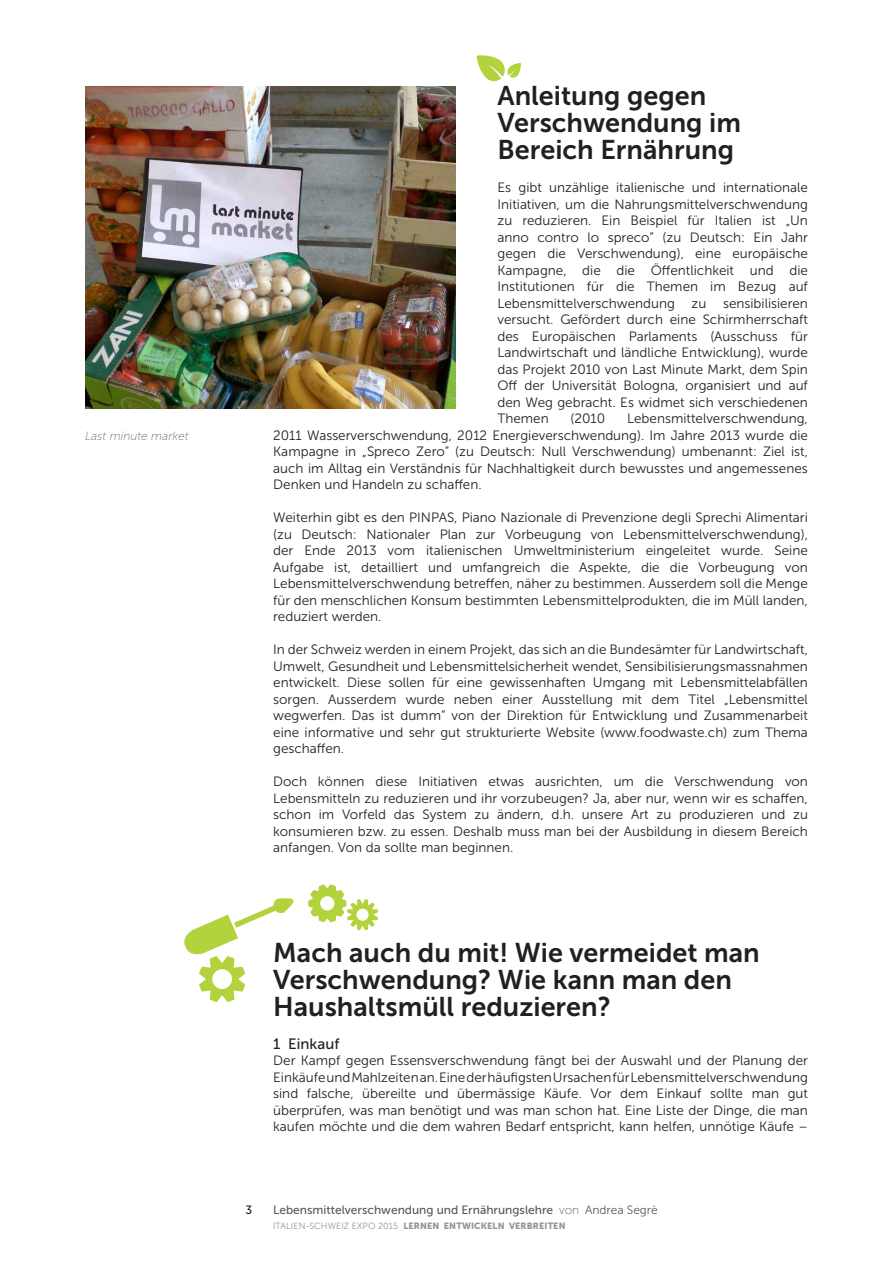
<style>
.page{position:relative;width:893px;height:1263px;background:#fff}
.page>*{position:absolute;margin:0;border:0;box-sizing:border-box;transform-origin:0 0}
.t1{font:27px/27px "Museo Sans 700";color:#231f20}
.t2{font:15px "Museo Sans 500";color:#231f20}
.t3{font:13.5px/16.5px "Museo Sans 300";color:#231f20;text-align:justify}
.t4{font:12px "Museo Sans 500";color:#58595b}
.t5{font:italic 12px "Museo Sans 100";color:#6d6e71}
.t6{font:12px "Museo Sans 500";color:#231f20}
.t7{font:9px "Museo Sans 900";letter-spacing:.01em;color:#939598}
.s1{font-family:"Museo Sans 100"}
.s2{font-family:"Museo Sans 300"}
</style>
<div class="page">
<svg style="left:308px;top:884px;width:70px;height:46px"></svg>
<svg style="left:184px;top:898px;width:110px;height:104px"></svg>
<img style="left:85px;top:87px;width:370px;height:322px">
<svg style="left:476px;top:55px;width:45px;height:27px"></svg>
<p class="t5" style="left:85px;top:430px;width:105px">Last minute market</p>
<h1 class="t1" style="left:497px;top:82px;width:245px">Anleitung gegen<br>Verschwendung im<br>Bereich Ernährung</h1>
<p class="t3" style="left:497px;top:179px;width:312px">Es gibt unzählige italienische und internationale Initiativen, um die Nahrungsmittelverschwendung zu reduzieren. Ein Beispiel für Italien ist „Un anno contro lo spreco” (zu Deutsch: Ein Jahr gegen die Verschwendung), eine europäische Kampagne, die die Öffentlichkeit und die Institutionen für die Themen im Bezug auf Lebensmittelverschwendung zu sensibilisieren versucht. Gefördert durch eine Schirmherrschaft des Europäischen Parlaments (Ausschuss für Landwirtschaft und ländliche Entwicklung), wurde das Projekt 2010 von Last Minute Markt, dem Spin Off der Universität Bologna, organisiert und auf den Weg gebracht. Es widmet sich verschiedenen Themen</p>
<p class="t3" style="left:571px;top:410px;width:36px">(2010</p>
<p class="t3" style="left:273px;top:410px;width:536px;text-indent:354px">Lebensmittelverschwendung, 2011 Wasserverschwendung, 2012 Energieverschwendung). Im Jahre 2013 wurde die Kampagne in „Spreco Zero” (zu Deutsch: Null Verschwendung) umbenannt: Ziel ist, auch im Alltag ein Verständnis für Nachhaltigkeit durch bewusstes und angemessenes Denken und Handeln zu schaffen.</p>
<p class="t3" style="left:273px;top:509px;width:536px">Weiterhin gibt es den PINPAS, Piano Nazionale di Prevenzione degli Sprechi Alimentari (zu Deutsch: Nationaler Plan zur Vorbeugung von Lebensmittelverschwendung), der Ende 2013 vom italienischen Umweltministerium eingeleitet wurde. Seine Aufgabe ist, detailliert und umfangreich die Aspekte, die die Vorbeugung von Lebensmittelverschwendung betreffen, näher zu bestimmen. Ausserdem soll die Menge für den menschlichen Konsum bestimmten Lebensmittelprodukten, die im Müll landen, reduziert werden.</p>
<p class="t3" style="left:273px;top:641px;width:536px">In der Schweiz werden in einem Projekt, das sich an die Bundesämter für Landwirtschaft, Umwelt, Gesundheit und Lebensmittelsicherheit wendet, Sensibilisierungsmassnahmen entwickelt. Diese sollen für eine gewissenhaften Umgang mit Lebensmittelabfällen sorgen. Ausserdem wurde neben einer Ausstellung mit dem Titel „Lebensmittel wegwerfen. Das ist dumm” von der Direktion für Entwicklung und Zusammenarbeit eine informative und sehr gut strukturierte Website (www.foodwaste.ch) zum Thema geschaffen.</p>
<p class="t3" style="left:273px;top:773px;width:536px">Doch können diese Initiativen etwas ausrichten, um die Verschwendung von Lebensmitteln zu reduzieren und ihr vorzubeugen? Ja, aber nur, wenn wir es schaffen, schon im Vorfeld das System zu ändern, d.h. unsere Art zu produzieren und zu konsumieren bzw. zu essen. Deshalb muss man bei der Ausbildung in diesem Bereich anfangen. Von da sollte man beginnen.</p>
<h1 class="t1" style="left:273px;top:939px;width:488px">Mach auch du mit! Wie vermeidet man<br>Verschwendung? Wie kann man den<br>Haushaltsmüll reduzieren?</h1>
<p class="t2" style="left:273px;top:1035px;width:68px">1 Einkauf</p>
<p class="t3" style="left:273px;top:1052px;width:536px">Der Kampf gegen Essensverschwendung fängt bei der Auswahl und der Planung der Einkäufe und Mahlzeiten an. Eine der häufigsten Ursachen für Lebensmittelverschwendung sind falsche, übereilte und übermässige Käufe. Vor dem Einkauf sollte man gut überprüfen, was man benötigt und was man schon hat. Eine Liste der Dinge, die man kaufen möchte und die dem wahren Bedarf entspricht, kann helfen, unnötige Käufe –</p>
<p class="t6" style="left:245px;top:1203px;width:8px">3</p>
<p class="t4" style="left:273px;top:1203px;width:386px">Lebensmittelverschwendung und Ernährungslehre <span class="s1">von</span> <span class="s2">Andrea Segrè</span></p>
<p class="t7" style="left:273px;top:1221px;width:294px"><span class="s2">ITALIEN-SCHWEIZ EXPO 2015</span> LERNEN ENTWICKELN VERBREITEN</p>
</div>
